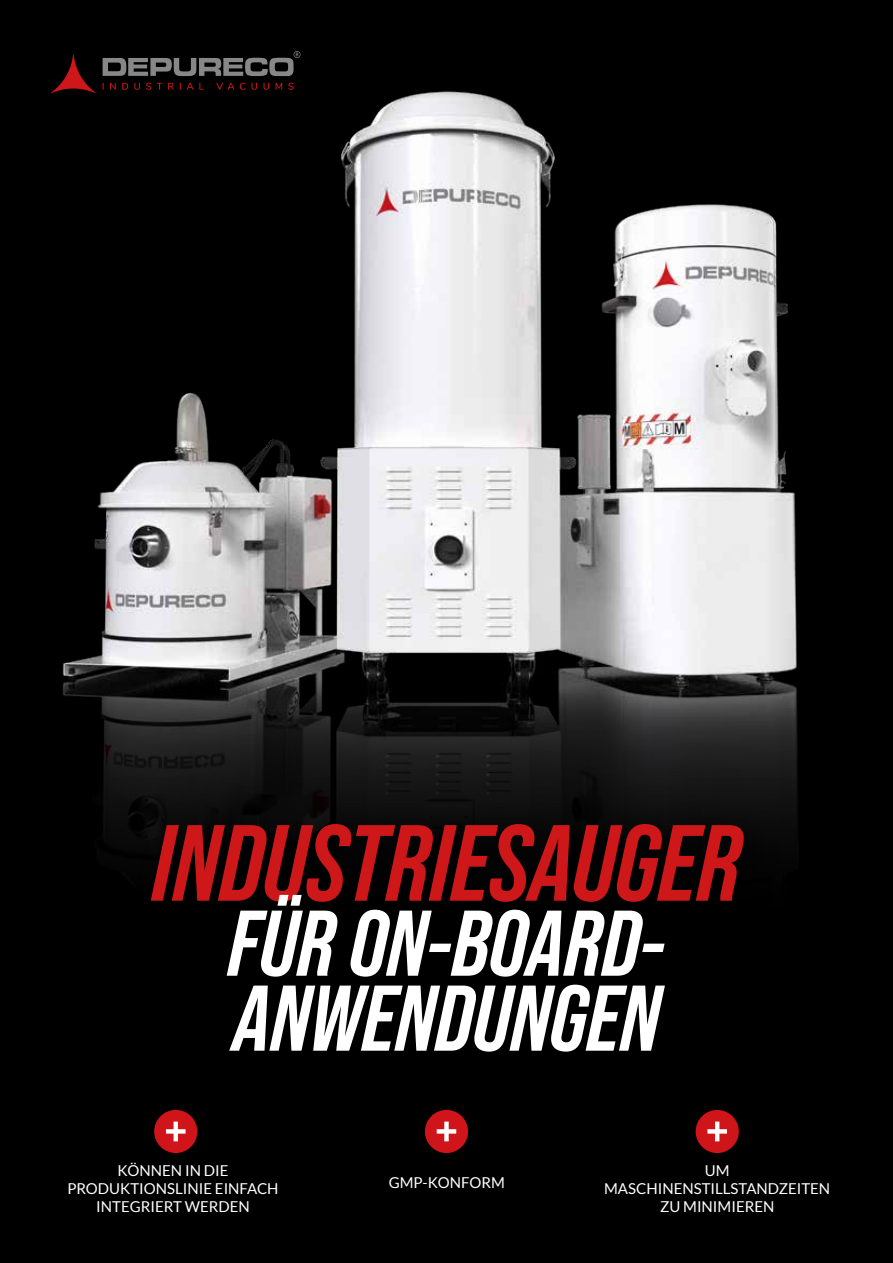
<style>
.page{position:relative;width:893px;height:1263px;background:#000}
.page>*{position:absolute;margin:0;border:0;box-sizing:border-box;transform-origin:0 0}
.t1{font:italic 700 108px "Bebas Neue Pro";color:#cd1719}
.t2{font:italic 700 93px/75px "Bebas Neue Pro";color:#fff}
.t3{font:15px/18px "Lato";color:#fff;text-align:center}
</style>
<div class="page">
<img style="left:51px;top:53px;width:747px;height:785px">
<svg style="left:51px;top:54px;width:45px;height:39px"></svg>
<svg style="left:110px;top:83px;width:6px;height:7px"></svg>
<svg style="left:122px;top:83px;width:6px;height:7px"></svg>
<svg style="left:134px;top:83px;width:6px;height:7px"></svg>
<svg style="left:146px;top:83px;width:5px;height:7px"></svg>
<svg style="left:157px;top:83px;width:5px;height:7px"></svg>
<svg style="left:168px;top:83px;width:6px;height:7px"></svg>
<svg style="left:187px;top:83px;width:6px;height:7px"></svg>
<svg style="left:199px;top:83px;width:5px;height:7px"></svg>
<svg style="left:216px;top:83px;width:18px;height:7px"></svg>
<svg style="left:240px;top:83px;width:5px;height:7px"></svg>
<svg style="left:251px;top:83px;width:6px;height:7px"></svg>
<svg style="left:263px;top:83px;width:6px;height:7px"></svg>
<svg style="left:276px;top:83px;width:6px;height:7px"></svg>
<svg style="left:288px;top:83px;width:6px;height:7px"></svg>
<svg style="left:103px;top:51px;width:197px;height:25px"></svg>
<div style="left:154px;top:1110px;width:43px;height:43px;background:#cf1519;border-radius:50%"></div>
<svg style="left:166px;top:1121px;width:20px;height:20px"></svg>
<div style="left:425px;top:1110px;width:43px;height:43px;background:#cf1519;border-radius:50%"></div>
<svg style="left:437px;top:1121px;width:19px;height:20px"></svg>
<div style="left:696px;top:1110px;width:43px;height:43px;background:#cf1519;border-radius:50%"></div>
<svg style="left:707px;top:1121px;width:20px;height:20px"></svg>
<div style="left:134px;top:805px;width:646px;height:283px;background:#000"></div>
<h1 class="t1" style="left:152px;top:801px;width:590px">INDUSTRIESAUGER</h1>
<h2 class="t2" style="left:228px;top:905px;width:439px">FÜR ON-BOARD-<br>ANWENDUNGEN</h2>
<p class="t3" style="left:67px;top:1161px;width:213px">KÖNNEN IN DIE<br>PRODUKTIONSLINIE EINFACH<br>INTEGRIERT WERDEN</p>
<p class="t3" style="left:389px;top:1173px;width:118px">GMP-KONFORM</p>
<p class="t3" style="left:604px;top:1161px;width:228px">UM<br>MASCHINENSTILLSTANDZEITEN<br>ZU MINIMIEREN</p>
</div>
